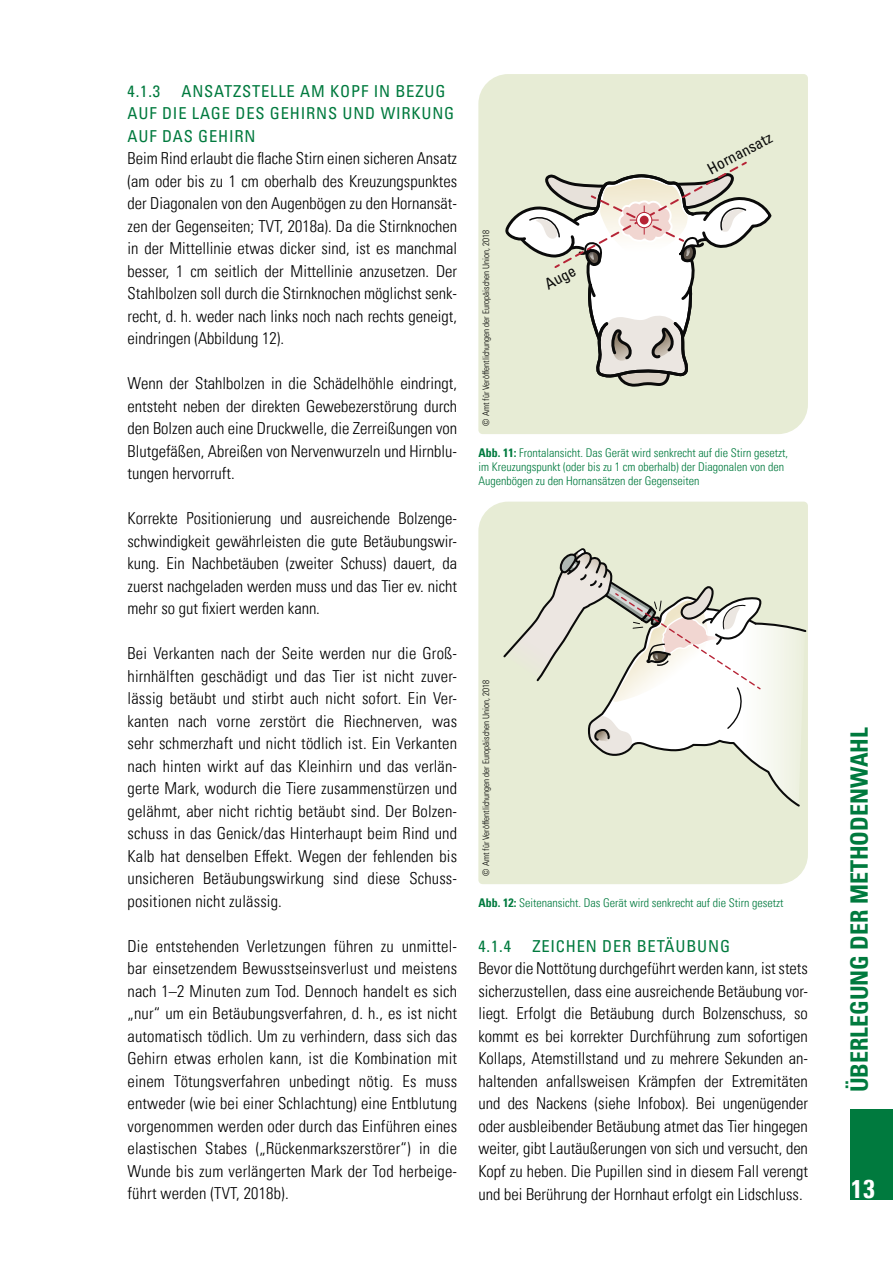
<style>
.page{position:relative;width:893px;height:1263px;background:#fff}
.page>*{position:absolute;margin:0;border:0;box-sizing:border-box;transform-origin:0 0}
.t1{font:700 condensed 25.5px "Univers LT Pro";color:#fff}
.t2{font:700 condensed 24px "Univers LT Pro";color:#007a3e}
.t3{font:300 condensed 16.5px/22.5px "Univers LT Pro";color:#000;text-align:justify}
.t4{font:condensed 16.5px/22.5px "Univers LT Pro";letter-spacing:.05em;color:#007a3e}
.t5{font:condensed 15.6px "Univers LT Pro";color:#0a0a0a}
.t6{font:300 condensed 12px/14.4px "Univers LT Pro";color:#007a3e}
.t7{font:300 condensed 9px "Univers LT Pro";color:#000}
.s1{font-weight:700}
</style>
<div class="page">
<div style="left:850px;top:1109px;width:43px;height:90px;background:#007a3e"></div>
<div style="left:478px;top:74px;width:330px;height:360px;background:#e7ecd5"></div>
<svg style="left:503px;top:160px;width:270px;height:228px"></svg>
<svg style="left:637px;top:212px;width:15px;height:16px"></svg>
<div style="left:636px;top:212px;width:16px;height:16px;border:1px solid #b62436;border-radius:50%"></div>
<div style="left:640px;top:216px;width:9px;height:8px;background:#b62436;border-radius:50%"></div>
<div style="left:478px;top:502px;width:330px;height:382px;background:#e7ecd5"></div>
<svg style="left:586px;top:754px;width:216px;height:54px;background:#e4e9d4"></svg>
<svg style="left:502px;top:547px;width:306px;height:207px"></svg>
<p class="t4" style="left:128px;top:79px;width:328px;text-indent:54px">ANSATZSTELLE AM KOPF IN BEZUG<br>AUF DIE LAGE DES GEHIRNS UND WIRKUNG<br>AUF DAS GEHIRN</p>
<p class="t3" style="left:128px;top:146px;width:331px">Beim Rind erlaubt die flache Stirn einen sicheren Ansatz (am oder bis zu 1 cm oberhalb des Kreuzungspunktes der Diagonalen von den Augenbögen zu den Hornansät&shy;zen der Gegenseiten; TVT, 2018a). Da die Stirnknochen in der Mittellinie etwas dicker sind, ist es manchmal besser, 1 cm seitlich der Mittellinie anzusetzen. Der Stahlbolzen soll durch die Stirnknochen möglichst senk&shy;recht, d. h. weder nach links noch nach rechts geneigt, eindringen (Abbildung 12).</p>
<p class="t3" style="left:128px;top:371px;width:331px">Wenn der Stahlbolzen in die Schädelhöhle eindringt, entsteht neben der direkten Gewebezerstörung durch den Bolzen auch eine Druckwelle, die Zerreißungen von Blutgefäßen, Abreißen von Nervenwurzeln und Hirnblu&shy;tungen hervorruft.</p>
<p class="t3" style="left:128px;top:506px;width:331px">Korrekte Positionierung und ausreichende Bolzenge&shy;schwindigkeit gewährleisten die gute Betäubungswir&shy;kung. Ein Nachbetäuben (zweiter Schuss) dauert, da zuerst nachgeladen werden muss und das Tier ev. nicht mehr so gut fixiert werden kann.</p>
<p class="t3" style="left:128px;top:641px;width:331px">Bei Verkanten nach der Seite werden nur die Groß&shy;hirnhälften geschädigt und das Tier ist nicht zuver&shy;lässig betäubt und stirbt auch nicht sofort. Ein Ver&shy;kanten nach vorne zerstört die Riechnerven, was sehr schmerzhaft und nicht tödlich ist. Ein Verkanten nach hinten wirkt auf das Kleinhirn und das verlän&shy;gerte Mark, wodurch die Tiere zusammenstürzen und gelähmt, aber nicht richtig betäubt sind. Der Bolzen&shy;schuss in das Genick/das Hinterhaupt beim Rind und Kalb hat denselben Effekt. Wegen der fehlenden bis unsicheren Betäubungswirkung sind diese Schuss&shy;positionen nicht zulässig.</p>
<p class="t3" style="left:128px;top:934px;width:331px">Die entstehenden Verletzungen führen zu unmittel&shy;bar einsetzendem Bewusstseinsverlust und meistens nach 1–2 Minuten zum Tod. Dennoch handelt es sich „nur“ um ein Betäubungsverfahren, d. h., es ist nicht automatisch tödlich. Um zu verhindern, dass sich das Gehirn etwas erholen kann, ist die Kombination mit einem Tötungsverfahren unbedingt nötig. Es muss entweder (wie bei einer Schlachtung) eine Entblutung vorgenommen werden oder durch das Einführen eines elastischen Stabes („Rückenmarkszerstörer“) in die Wunde bis zum verlängerten Mark der Tod herbeige&shy;führt werden (TVT, 2018b).</p>
<p class="t4" style="left:478px;top:934px;width:34px">4.1.4</p>
<p class="t4" style="left:532px;top:934px;width:199px">ZEICHEN DER BETÄUBUNG</p>
<p class="t4" style="left:128px;top:79px;width:34px">4.1.3</p>
<p class="t5" style="left:704px;top:161px;width:73px;rotate:-28deg">Hornansatz</p>
<p class="t7" style="left:480px;top:426px;width:197px;rotate:-90deg">© Amt für Veröffentlichungen der Europäischen Union, 2018</p>
<p class="t5" style="left:541px;top:276px;width:34px;rotate:-28deg">Auge</p>
<p class="t6" style="left:478px;top:444px;width:311px"><span class="s1">Abb. 11:</span> Frontalansicht. Das Gerät wird senkrecht auf die Stirn gesetzt, im Kreuzungspunkt (oder bis zu 1 cm oberhalb) der Diagonalen von den<br>Augenbögen zu den Hornansätzen der Gegenseiten</p>
<p class="t7" style="left:480px;top:876px;width:197px;rotate:-90deg">© Amt für Veröffentlichungen der Europäischen Union, 2018</p>
<p class="t6" style="left:478px;top:894px;width:307px"><span class="s1">Abb. 12:</span> Seitenansicht. Das Gerät wird senkrecht auf die Stirn gesetzt</p>
<p class="t3" style="left:478px;top:956px;width:331px">Bevor die Nottötung durchgeführt werden kann, ist stets sicherzustellen, dass eine ausreichende Betäubung vor&shy;liegt. Erfolgt die Betäubung durch Bolzenschuss, so kommt es bei korrekter Durchführung zum sofortigen Kollaps, Atemstillstand und zu mehrere Sekunden an&shy;haltenden anfallsweisen Krämpfen der Extremitäten und des Nackens (siehe Infobox). Bei ungenügender oder ausbleibender Betäubung atmet das Tier hingegen weiter, gibt Lautäußerungen von sich und versucht, den Kopf zu heben. Die Pupillen sind in diesem Fall verengt und bei Berührung der Hornhaut erfolgt ein Lidschluss.</p>
<h2 class="t2" style="left:845px;top:1092px;width:366px;rotate:-90deg">ÜBERLEGUNG DER METHODENWAHL</h2>
<h1 class="t1" style="left:851px;top:1173px;width:25px">13</h1>
</div>
